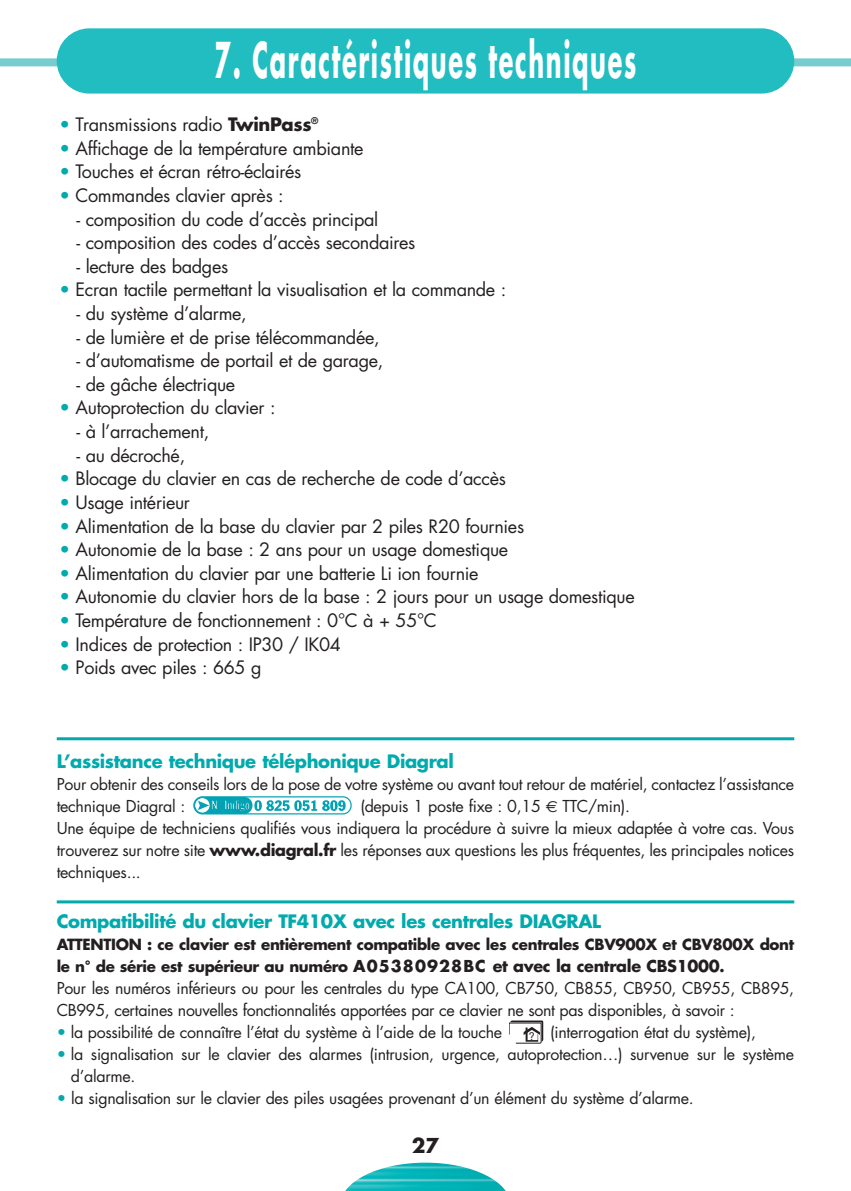
<style>
.page{position:relative;width:851px;height:1191px;background:#fff}
.page>*{position:absolute;margin:0;border:0;box-sizing:border-box;transform-origin:0 0}
.t1{font:700 48px "Futura";letter-spacing:.07em;color:#fff;scale:.5 1}
.t2{font:700 20px "Futura";color:#231f20}
.t3{font:18px "Futura";letter-spacing:-.02em;color:#231f20}
.t4{font:700 18px "Futura";letter-spacing:-.02em;color:#00aaad}
.t5{font:16px/22px "Futura";letter-spacing:-.02em;color:#231f20}
.t6{font:700 15px "Futura";letter-spacing:-.02em;color:#231f20}
.t7{font:10.8px "Helvetica";color:#231f20}
.s1{color:#00aaad}
.s2{font-weight:700}
.s3{font-family:"Euro Sans"}
.s4{font-weight:700;font-size:15px}
</style>
<div class="page">
<img style="left:345px;top:1162px;width:161px;height:29px">
<div style="left:0;top:58px;width:850px;height:8px;background:#77ccd0"></div>
<div style="left:57px;top:28px;width:737px;height:66px;background:#21bdc1;border-radius:33px"></div>
<div style="left:194px;top:797px;width:58px;height:17px;background:#00a2b3;border-radius:8px"></div>
<div style="left:193px;top:796px;width:158px;height:18px;border:1px solid #00a2b3;border-radius:8px"></div>
<div style="left:245px;top:802px;width:5px;height:8px;border:1px solid #00a2b3;border-radius:50%"></div>
<svg style="left:195px;top:797px;width:15px;height:16px"></svg>
<div style="left:194px;top:797px;width:16px;height:16px;border:1px solid #00a2b3;border-radius:50%"></div>
<svg style="left:198px;top:799px;width:50px;height:13px"></svg>
<svg style="left:254px;top:800px;width:91px;height:11px"></svg>
<hr style="left:57px;top:737px;width:737px;height:3px;background:#00aaad">
<svg style="left:509px;top:1020px;width:34px;height:23px"></svg>
<hr style="left:57px;top:900px;width:737px;height:3px;background:#00aaad">
<h1 class="t1" style="left:214px;top:38px;width:845px">7. Caractéristiques techniques</h1>
<p class="t3" style="left:59px;top:116px;width:260px"><span class="s1">•</span> Transmissions radio <span class="s2">TwinPass</span><sup>®</sup></p>
<p class="t3" style="left:59px;top:140px;width:305px"><span class="s1">•</span> Affichage de la température ambiante</p>
<p class="t3" style="left:59px;top:163px;width:243px"><span class="s1">•</span> Touches et écran rétro-éclairés</p>
<p class="t3" style="left:59px;top:187px;width:226px"><span class="s1">•</span> Commandes clavier après :</p>
<p class="t3" style="left:77px;top:211px;width:303px">- composition du code d’accès principal</p>
<p class="t3" style="left:77px;top:234px;width:340px">- composition des codes d’accès secondaires</p>
<p class="t3" style="left:77px;top:258px;width:153px">- lecture des badges</p>
<p class="t3" style="left:59px;top:281px;width:448px"><span class="s1">•</span> Ecran tactile permettant la visualisation et la commande :</p>
<p class="t3" style="left:77px;top:305px;width:172px">- du système d’alarme,</p>
<p class="t3" style="left:77px;top:329px;width:304px">- de lumière et de prise télécommandée,</p>
<p class="t3" style="left:77px;top:352px;width:308px">- d’automatisme de portail et de garage,</p>
<p class="t3" style="left:77px;top:376px;width:160px">- de gâche électrique</p>
<p class="t3" style="left:59px;top:399px;width:217px"><span class="s1">•</span> Autoprotection du clavier :</p>
<p class="t3" style="left:77px;top:423px;width:134px">- à l’arrachement,</p>
<p class="t3" style="left:77px;top:447px;width:110px">- au décroché,</p>
<p class="t3" style="left:59px;top:470px;width:448px"><span class="s1">•</span> Blocage du clavier en cas de recherche de code d’accès</p>
<p class="t3" style="left:59px;top:494px;width:132px"><span class="s1">•</span> Usage intérieur</p>
<p class="t3" style="left:59px;top:517px;width:466px"><span class="s1">•</span> Alimentation de la base du clavier par 2 piles R20 fournies</p>
<p class="t3" style="left:59px;top:541px;width:450px"><span class="s1">•</span> Autonomie de la base : 2 ans pour un usage domestique</p>
<p class="t3" style="left:59px;top:565px;width:420px"><span class="s1">•</span> Alimentation du clavier par une batterie Li ion fournie</p>
<p class="t3" style="left:59px;top:588px;width:576px"><span class="s1">•</span> Autonomie du clavier hors de la base : 2 jours pour un usage domestique</p>
<p class="t3" style="left:59px;top:612px;width:379px"><span class="s1">•</span> Température de fonctionnement : 0°C à + 55°C</p>
<p class="t3" style="left:59px;top:635px;width:283px"><span class="s1">•</span> Indices de protection : IP30 / IK04</p>
<p class="t3" style="left:59px;top:659px;width:203px"><span class="s1">•</span> Poids avec piles : 665 g</p>
<p class="t4" style="left:57px;top:753px;width:398px">L’assistance technique téléphonique Diagral</p>
<p class="t5" style="left:57px;top:775px;width:738px">Pour obtenir des conseils lors de la pose de votre système ou avant tout retour de matériel, contactez l’assistance technique Diagral :</p>
<p class="t5" style="left:57px;top:797px;width:738px;text-indent:303px">(depuis 1 poste fixe : 0,15 <span class="s3">€</span> TTC/min).<br>Une équipe de techniciens qualifiés vous indiquera la procédure à suivre la mieux adaptée à votre cas. Vous trouverez sur notre site <span class="s2">www.diagral.fr</span> les réponses aux questions les plus fréquentes, les principales notices techniques...</p>
<p class="t4" style="left:57px;top:913px;width:546px">Compatibilité du clavier TF410X avec les centrales DIAGRAL</p>
<p class="t6" style="left:57px;top:937px;width:738px">ATTENTION : ce clavier est entièrement compatible avec les centrales CBV900X et CBV800X dont</p>
<p class="t5" style="left:57px;top:956px;width:738px"><span class="s4">le n° de série est supérieur au numéro</span> <span class="s2">A05380928BC et avec la centrale CBS1000</span><span class="s4">.<br></span>Pour les numéros inférieurs ou pour les centrales du type CA100, CB750, CB855, CB950, CB955, CB895,<br>CB995, certaines nouvelles fonctionnalités apportées par ce clavier ne sont pas disponibles, à savoir :</p>
<p class="t5" style="left:57px;top:1022px;width:447px"><span class="s1">•</span> la possibilité de connaître l’état du système à l’aide de la touche</p>
<p class="t5" style="left:550px;top:1022px;width:207px">(interrogation état du système),</p>
<p class="t5" style="left:71px;top:1044px;width:724px;text-indent:-14px"><span class="s1">•</span> la signalisation sur le clavier des alarmes (intrusion, urgence, autoprotection…) survenue sur le système d’alarme.</p>
<p class="t5" style="left:57px;top:1088px;width:638px"><span class="s1">•</span> la signalisation sur le clavier des piles usagées provenant d’un élément du système d’alarme.</p>
<p class="t7" style="left:528px;top:1031px;width:8px">?</p>
<p class="t2" style="left:411px;top:1136px;width:29px">27</p>
</div>
